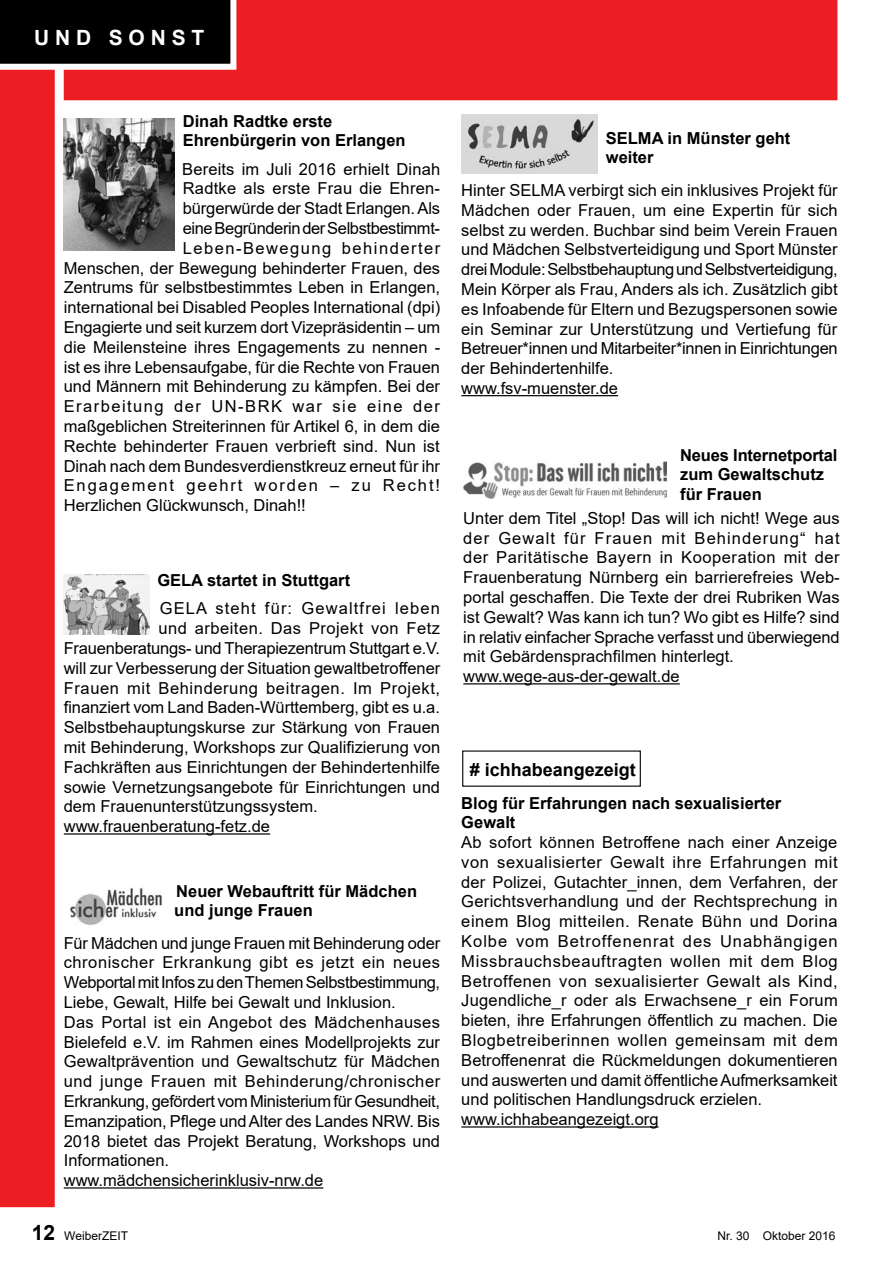
<style>
.page{position:relative;width:893px;height:1263px;background:#fff}
.page>*{position:absolute;margin:0;border:0;box-sizing:border-box;transform-origin:0 0}
.t1{font:700 21px "Arial";color:#fff}
.t2{font:700 21px "Arial";color:#000}
.t3{font:700 18px "Arial";color:#000}
.t4{font:16.5px/19.8px "Arial";color:#000;text-align:justify}
.t5{font:700 16.5px/19.5px "Arial";color:#000}
.t6{font:16.5px "Arial";letter-spacing:.09em;color:#000}
.t7{font:16.5px "Arial";letter-spacing:.035em;color:#000}
.t8{font:16.5px "Arial";letter-spacing:-.025em;color:#000}
.t9{font:16.5px "Arial";letter-spacing:.115em;color:#000}
.t10{font:16.5px "Arial";letter-spacing:.03em;color:#000}
.t11{font:16.5px "Arial";letter-spacing:.07em;color:#000}
.t12{font:12px "Arial";color:#000}
</style>
<div class="page">
<div style="left:64px;top:0;width:774px;height:101px;background:#ed1d24"></div>
<svg style="left:0;top:70px;width:64px;height:1138px;background:#ef3b41"></svg>
<svg style="left:0;top:0;width:236px;height:70px;background:#1a1919"></svg>
<img style="left:64px;top:119px;width:110px;height:131px">
<hr style="left:461px;top:395px;width:157px;height:1px;background:#000">
<img style="left:461px;top:115px;width:136px;height:59px">
<hr style="left:64px;top:833px;width:206px;height:1px;background:#000">
<img style="left:64px;top:574px;width:86px;height:60px">
<hr style="left:64px;top:1187px;width:259px;height:1px;background:#000">
<img style="left:70px;top:888px;width:93px;height:38px">
<hr style="left:461px;top:1126px;width:197px;height:1px;background:#000">
<hr style="left:463px;top:683px;width:217px;height:1px;background:#000">
<img style="left:463px;top:461px;width:203px;height:38px">
<p class="t1" style="left:34px;top:23px;width:172px">U N D S O N S T</p>
<h2 class="t5" style="left:183px;top:111px;width:224px">Dinah Radtke erste<br>Ehrenbürgerin von Erlangen</h2>
<p class="t4" style="left:182px;top:159px;width:259px">Bereits im Juli 2016 erhielt Dinah</p>
<p class="t4" style="left:183px;top:179px;width:259px">Radtke als erste Frau die Ehren-</p>
<p class="t4" style="left:183px;top:198px;width:259px">bürgerwürde der Stadt Erlangen. Als</p>
<p class="t8" style="left:183px;top:217px;width:259px">eine Begründerin der Selbstbestimmt-</p>
<p class="t6" style="left:183px;top:237px;width:259px">Leben-Bewegung behinderter</p>
<p class="t4" style="left:64px;top:258px;width:378px">Menschen, der Bewegung behinderter Frauen, des</p>
<p class="t4" style="left:64px;top:278px;width:378px">Zentrums für selbstbestimmtes Leben in Erlangen,</p>
<p class="t4" style="left:64px;top:297px;width:378px">international bei Disabled Peoples International (dpi)</p>
<p class="t4" style="left:64px;top:317px;width:378px">Engagierte und seit kurzem dort Vizepräsidentin – um</p>
<p class="t4" style="left:64px;top:337px;width:378px">die Meilensteine ihres Engagements zu nennen -</p>
<p class="t4" style="left:64px;top:357px;width:378px">ist es ihre Lebensaufgabe, für die Rechte von Frauen</p>
<p class="t4" style="left:64px;top:377px;width:378px">und Männern mit Behinderung zu kämpfen. Bei der</p>
<p class="t6" style="left:64px;top:395px;width:378px">Erarbeitung der UN-BRK war sie eine der</p>
<p class="t4" style="left:64px;top:416px;width:378px">maßgeblichen Streiterinnen für Artikel 6, in dem die</p>
<p class="t4" style="left:64px;top:436px;width:378px">Rechte behinderter Frauen verbrieft sind. Nun ist</p>
<p class="t4" style="left:64px;top:456px;width:378px">Dinah nach dem Bundesverdienstkreuz erneut für ihr</p>
<p class="t9" style="left:64px;top:474px;width:378px">Engagement geehrt worden – zu Recht!</p>
<p class="t4" style="left:64px;top:495px;width:244px">Herzlichen Glückwunsch, Dinah!!</p>
<h2 class="t5" style="left:157px;top:571px;width:194px">GELA startet in Stuttgart</h2>
<p class="t11" style="left:160px;top:597px;width:282px">GELA steht für: Gewaltfrei leben</p>
<p class="t10" style="left:158px;top:617px;width:283px">und arbeiten. Das Projekt von Fetz</p>
<p class="t4" style="left:64px;top:638px;width:378px">Frauenberatungs- und Therapiezentrum Stuttgart e.V.</p>
<p class="t4" style="left:64px;top:658px;width:378px">will zur Verbesserung der Situation gewaltbetroffener</p>
<p class="t7" style="left:64px;top:676px;width:378px">Frauen mit Behinderung beitragen. Im Projekt,</p>
<p class="t4" style="left:64px;top:698px;width:378px">finanziert vom Land Baden-Württemberg, gibt es u.a.</p>
<p class="t4" style="left:64px;top:717px;width:378px">Selbstbehauptungskurse zur Stärkung von Frauen</p>
<p class="t4" style="left:64px;top:737px;width:378px">mit Behinderung, Workshops zur Qualifizierung von</p>
<p class="t4" style="left:64px;top:757px;width:378px">Fachkräften aus Einrichtungen der Behindertenhilfe</p>
<p class="t4" style="left:64px;top:777px;width:378px">sowie Vernetzungsangebote für Einrichtungen und</p>
<p class="t4" style="left:64px;top:797px;width:256px">dem Frauenunterstützungssystem.</p>
<p class="t4" style="left:64px;top:816px;width:208px">www.frauenberatung-fetz.de</p>
<h2 class="t5" style="left:174px;top:881px;width:244px">Neuer Webauftritt für Mädchen und junge Frauen</h2>
<p class="t4" style="left:64px;top:933px;width:378px">Für Mädchen und junge Frauen mit Behinderung oder chronischer Erkrankung gibt es jetzt ein neues Webportal mit Infos zu den Themen Selbstbestimmung, Liebe, Gewalt, Hilfe bei Gewalt und Inklusion.</p>
<p class="t4" style="left:64px;top:1012px;width:378px">Das Portal ist ein Angebot des Mädchenhauses Bielefeld e.V. im Rahmen eines Modellprojekts zur Gewaltprävention und Gewaltschutz für Mädchen und junge Frauen mit Behinderung/chronischer Erkrankung, gefördert vom Ministerium für Gesundheit, Emanzipation, Pflege und Alter des Landes NRW. Bis 2018 bietet das Projekt Beratung, Workshops und Informationen.</p>
<p class="t4" style="left:64px;top:1170px;width:261px">www.mädchensicherinklusiv-nrw.de</p>
<h2 class="t5" style="left:606px;top:128px;width:186px">SELMA in Münster geht weiter</h2>
<p class="t4" style="left:461px;top:180px;width:378px">Hinter SELMA verbirgt sich ein inklusives Projekt für Mädchen oder Frauen, um eine Expertin für sich selbst zu werden. Buchbar sind beim Verein Frauen und Mädchen Selbstverteidigung und Sport Münster drei Module: Selbstbehauptung und Selbstverteidigung, Mein Körper als Frau, Anders als ich. Zusätzlich gibt es Infoabende für Eltern und Bezugspersonen sowie ein Seminar zur Unterstützung und Vertiefung für Betreuer*innen und Mitarbeiter*innen in Einrichtungen der Behindertenhilfe.</p>
<p class="t4" style="left:461px;top:378px;width:158px">www.fsv-muenster.de</p>
<h2 class="t5" style="left:680px;top:445px;width:159px">Neues Internetportal zum Gewaltschutz für Frauen</h2>
<p class="t4" style="left:463px;top:508px;width:378px">Unter dem Titel „Stop! Das will ich nicht! Wege aus der Gewalt für Frauen mit Behinderung“ hat der Paritätische Bayern in Kooperation mit der Frauenberatung Nürnberg ein barrierefreies Web&shy;portal geschaffen. Die Texte der drei Rubriken Was ist Gewalt? Was kann ich tun? Wo gibt es Hilfe? sind in relativ einfacher Sprache verfasst und überwiegend mit Gebärdensprachfilmen hinterlegt.</p>
<p class="t4" style="left:463px;top:666px;width:218px">www.wege-aus-der-gewalt.de</p>
<h2 class="t3" style="left:470px;top:757px;width:168px"># ichhabeangezeigt</h2>
<h2 class="t5" style="left:461px;top:793px;width:322px">Blog für Erfahrungen nach sexualisierter<br>Gewalt</h2>
<p class="t4" style="left:461px;top:832px;width:378px">Ab sofort können Betroffene nach einer Anzeige von sexualisierter Gewalt ihre Erfahrungen mit der Polizei, Gutachter_innen, dem Verfahren, der Gerichtsverhandlung und der Rechtsprechung in einem Blog mitteilen. Renate Bühn und Dorina Kolbe vom Betroffenenrat des Unabhängigen Missbrauchsbeauftragten wollen mit dem Blog Betroffenen von sexualisierter Gewalt als Kind, Jugendliche_r oder als Erwachsene_r ein Forum bieten, ihre Erfahrungen öffentlich zu machen. Die Blogbetreiberinnen wollen gemeinsam mit dem Betroffenenrat die Rückmeldungen dokumentieren und auswerten und damit öffentliche Aufmerksamkeit und politischen Handlungsdruck erzielen.</p>
<p class="t4" style="left:461px;top:1109px;width:199px">www.ichhabeangezeigt.org</p>
<p class="t2" style="left:32px;top:1218px;width:25px">12</p>
<p class="t12" style="left:64px;top:1227px;width:65px">WeiberZEIT</p>
<p class="t12" style="left:717px;top:1227px;width:120px">Nr. 30 Oktober 2016</p>
</div>
